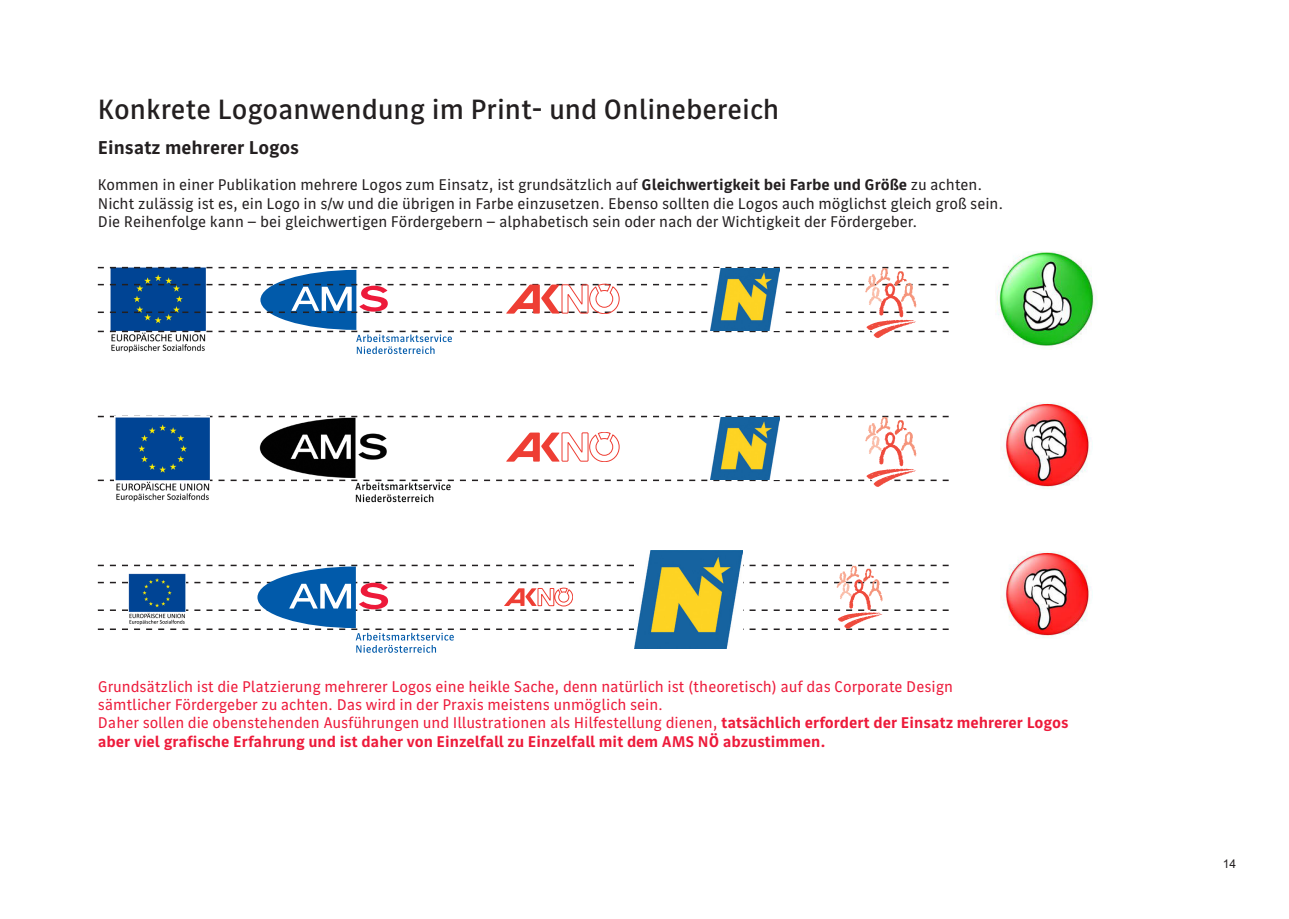
<style>
.page{position:relative;width:1289px;height:919px;background:#fff}
.page>*{position:absolute;margin:0;border:0;box-sizing:border-box;transform-origin:0 0}
.t1{font:500 27px "AMS Laborat";color:#231f20}
.t2{font:700 18px "AMS Laborat";color:#231f20}
.t3{font:15px/18px "AMS Laborat";color:#231f20}
.t4{font:700 15px/18px "AMS Laborat";color:#ed1a3a}
.t5{font:15px/18px "AMS Laborat";color:#ed1a3a}
.t6{font:12px "Arial";color:#231f20}
.s1{font-weight:700}
.s2{font-weight:400}
</style>
<div class="page">
<svg style="left:98px;top:267px;width:850px;height:87px"></svg>
<img style="left:995px;top:251px;width:102px;height:99px">
<img style="left:1001px;top:403px;width:90px;height:86px">
<img style="left:1001px;top:552px;width:90px;height:86px">
<svg style="left:98px;top:416px;width:850px;height:71px"></svg>
<img style="left:115px;top:417px;width:95px;height:85px">
<img style="left:710px;top:268px;width:69px;height:63px">
<img style="left:710px;top:417px;width:69px;height:62px">
<img style="left:648px;top:550px;width:94px;height:14px">
<svg style="left:98px;top:564px;width:850px;height:88px"></svg>
<img style="left:237px;top:415px;width:227px;height:88px">
<p class="t1" style="left:98px;top:91px;width:683px">Konkrete Logoanwendung im Print- und Onlinebereich</p>
<p class="t2" style="left:98px;top:136px;width:203px">Einsatz mehrerer Logos</p>
<p class="t3" style="left:98px;top:176px;width:907px">Kommen in einer Publikation mehrere Logos zum Einsatz, ist grundsätzlich auf <span class="s1">Gleichwertigkeit bei Farbe und Größe</span> zu achten.<br>Nicht zulässig ist es, ein Logo in s/w und die übrigen in Farbe einzusetzen. Ebenso sollten die Logos auch möglichst gleich groß sein.</p>
<p class="t3" style="left:98px;top:212px;width:821px">Die Reihenfolge kann – bei gleichwertigen Fördergebern – alphabetisch sein oder nach der Wichtigkeit der Fördergeber.</p>
<p class="t5" style="left:98px;top:678px;width:856px">Grundsätzlich ist die Platzierung mehrerer Logos eine heikle Sache, denn natürlich ist (theoretisch) auf das Corporate Design sämtlicher Fördergeber zu achten. Das wird in der Praxis meistens unmöglich sein.</p>
<p class="t4" style="left:98px;top:714px;width:972px"><span class="s2">Daher sollen die obenstehenden Ausführungen und Illustrationen als Hilfestellung dienen,</span> tatsächlich erfordert der Einsatz mehrerer Logos aber viel grafische Erfahrung und ist daher von Einzelfall zu Einzelfall mit dem AMS NÖ abzustimmen.</p>
<p class="t6" style="left:1222px;top:855px;width:15px">14</p>
</div>
